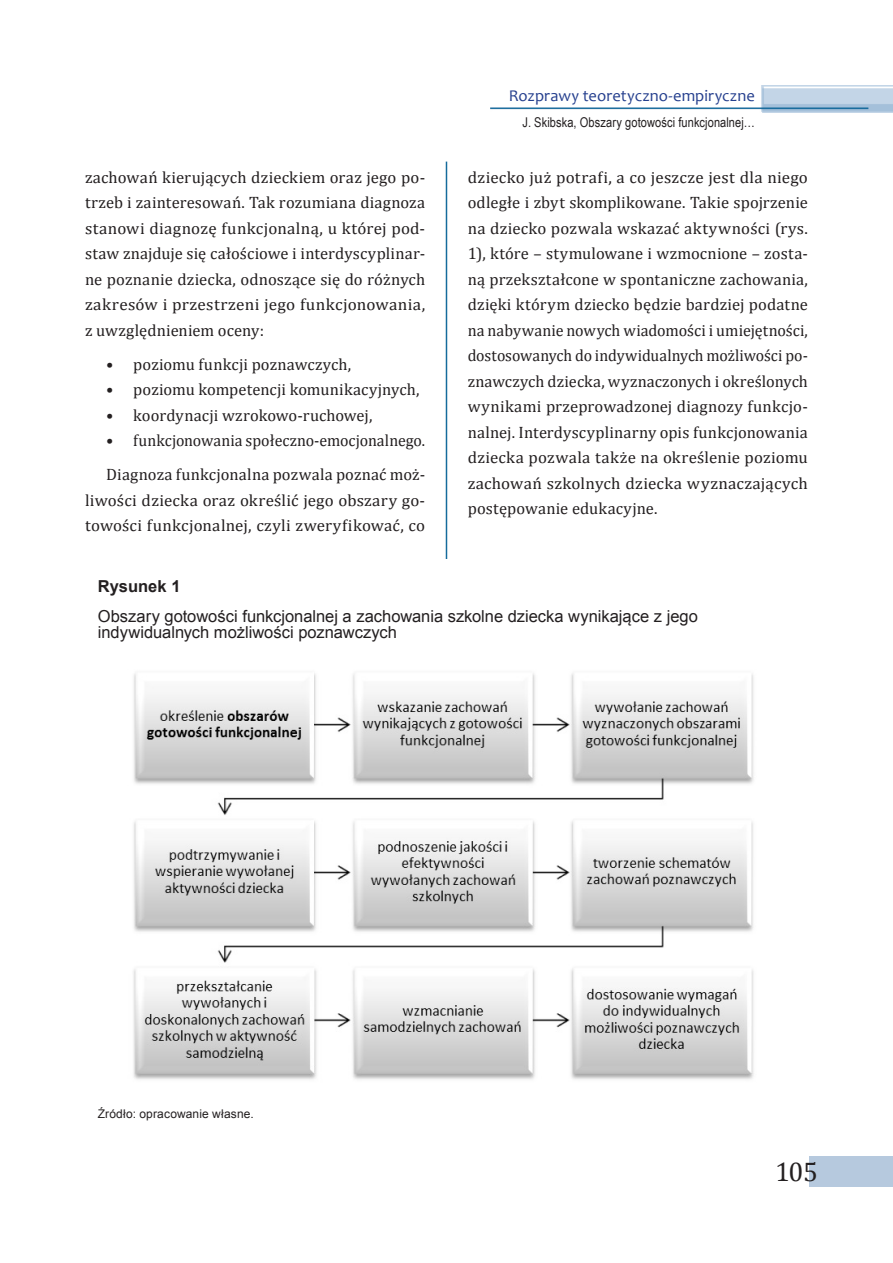
<style>
.page{position:relative;width:893px;height:1263px;background:#fff}
.page>*{position:absolute;margin:0;border:0;box-sizing:border-box;transform-origin:0 0}
.t1{font:27px "Cambria";color:#231f20}
.artykul_tekst_glowny{font:16.5px/25.5px "Cambria";letter-spacing:.005em;color:#231f20;text-align:justify}
.artykul_tekst_glowny-2{font:16.5px "Arial";color:#231f20}
.artykul_tekst_glowny-3{font:16.5px "Candara";letter-spacing:.005em;color:#253f8e}
.artykul_tekst_glowny-4{font:700 16.5px "Arial";color:#231f20}
.artykul_tekst_glowny-5{font:13.5px "Arial Narrow";letter-spacing:.005em;color:#231f20}
.artykul_tekst_glowny-6{font:12px "Arial";letter-spacing:.015em;color:#231f20}
</style>
<div class="page">
<img style="left:491px;top:85px;width:402px;height:27px">
<hr style="left:446px;top:162px;width:1px;height:986px;background:#156b9c">
<div style="left:426px;top:559px;width:41px;height:603px;background:#fff"></div>
<img style="left:133px;top:673px;width:621px;height:407px">
<p class="artykul_tekst_glowny" style="left:85px;top:164px;width:342px">zachowań kierujących dzieckiem oraz jego po&shy;trzeb i zainteresowań. Tak rozumiana diagnoza stanowi diagnozę funkcjonalną, u której pod&shy;staw znajduje się całościowe i interdyscyplinar&shy;ne poznanie dziecka, odnoszące się do różnych zakresów i przestrzeni jego funkcjonowania, z uwzględnieniem oceny:</p>
<p class="artykul_tekst_glowny" style="left:106px;top:351px;width:246px">• poziomu funkcji poznawczych,</p>
<p class="artykul_tekst_glowny" style="left:106px;top:377px;width:315px">• poziomu kompetencji komunikacyjnych,</p>
<p class="artykul_tekst_glowny" style="left:106px;top:402px;width:268px">• koordynacji wzrokowo-ruchowej,</p>
<p class="artykul_tekst_glowny" style="left:106px;top:428px;width:320px">• funkcjonowania społeczno-emocjonalnego.</p>
<p class="artykul_tekst_glowny" style="left:85px;top:462px;width:342px;text-indent:21px">Diagnoza funkcjonalna pozwala poznać moż&shy;liwości dziecka oraz określić jego obszary go&shy;towości funkcjonalnej, czyli zweryfikować, co</p>
<p class="artykul_tekst_glowny-3" style="left:509px;top:85px;width:248px">Rozprawy teoretyczno-empiryczne</p>
<p class="artykul_tekst_glowny-5" style="left:523px;top:112px;width:234px">J. Skibska, Obszary gotowości funkcjonalnej…</p>
<p class="artykul_tekst_glowny" style="left:468px;top:164px;width:342px">dziecko już potrafi, a co jeszcze jest dla niego odległe i zbyt skomplikowane. Takie spojrzenie na dziecko pozwala wskazać aktywności (rys.<br>1), które – stymulowane i wzmocnione – zosta&shy;ną przekształcone w spontaniczne zachowania, dzięki którym dziecko będzie bardziej podatne na nabywanie nowych wiadomości i umiejętności, dostosowanych do indywidualnych możliwości po&shy;znawczych dziecka, wyznaczonych i określonych wynikami przeprowadzonej diagnozy funkcjo&shy;nalnej. Interdyscyplinarny opis funkcjonowania dziecka pozwala także na określenie poziomu zachowań szkolnych dziecka wyznaczających postępowanie edukacyjne.</p>
<p class="artykul_tekst_glowny-4" style="left:98px;top:576px;width:84px">Rysunek 1</p>
<p class="artykul_tekst_glowny-2" style="left:98px;top:605px;width:602px">Obszary gotowości funkcjonalnej a zachowania szkolne dziecka wynikające z jego</p>
<p class="artykul_tekst_glowny-2" style="left:98px;top:622px;width:301px">indywidualnych możliwości poznawczych</p>
<p class="artykul_tekst_glowny-6" style="left:98px;top:1105px;width:158px">Źródło: opracowanie własne.</p>
<h1 class="t1" style="left:775px;top:1156px;width:45px">105</h1>
</div>
